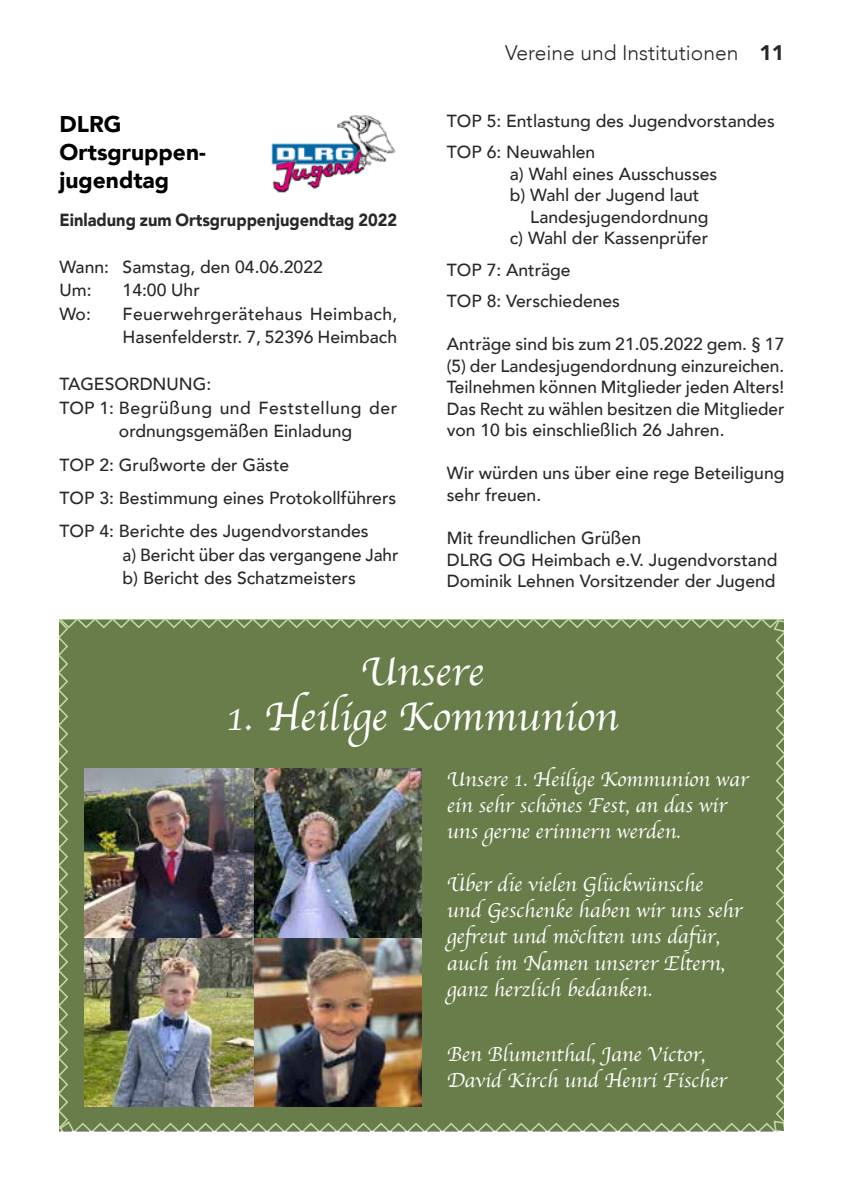
<style>
.page{position:relative;width:844px;height:1191px;background:#fff}
.page>*{position:absolute;margin:0;border:0;box-sizing:border-box;transform-origin:0 0}
.t1{font:42px "Apple Chancery";color:#fff}
.t2{font:900 22.75px/27.8px "Avenir";color:#000}
.t3{font:21px/26.2px "Apple Chancery";color:#fff}
.t4{font:300 21px "Avenir";color:#282827}
.t5{font:500 17.5px/21.5px "Avenir";color:#282827}
.t6{font:900 17.5px "Avenir";color:#282827;scale:.93 1}
.t7{font:500 17.5px "Avenir";letter-spacing:.035em;color:#282827}
.s1{font-weight:900}
</style>
<div class="page">
<img style="left:271px;top:115px;width:125px;height:78px">
<div style="left:59px;top:619px;width:725px;height:513px;background:#697d4a"></div>
<img style="left:84px;top:769px;width:338px;height:337px">
<h2 class="t2" style="left:60px;top:109px;width:148px">DLRG<br>Ortsgruppen&shy;jugendtag</h2>
<p class="t6" style="left:60px;top:205px;width:364px">Einladung zum Ortsgruppenjugendtag 2022</p>
<p class="t5" style="left:60px;top:254px;width:265px;line-height:23.4px">Wann: Samstag, den 04.06.2022<br>Um:</p>
<p class="t5" style="left:123px;top:279px;width:79px">14:00 Uhr</p>
<p class="t5" style="left:60px;top:302px;width:33px">Wo:</p>
<p class="t5" style="left:123px;top:301px;width:276px;line-height:23.4px">Feuerwehrgerätehaus Heimbach,<br>Hasenfelderstr. 7, 52396 Heimbach</p>
<p class="t5" style="left:60px;top:372px;width:153px">TAGESORDNUNG:</p>
<p class="t7" style="left:60px;top:392px;width:339px">TOP 1: Begrüßung und Feststellung der</p>
<p class="t5" style="left:119px;top:419px;width:235px">ordnungsgemäßen Einladung</p>
<p class="t5" style="left:60px;top:447px;width:338px;line-height:33.4px">TOP 2: Grußworte der Gäste<br>TOP 3: Bestimmung eines Protokollführers<br>TOP 4: Berichte des Jugendvorstandes</p>
<p class="t5" style="left:123px;top:542px;width:277px;line-height:23.4px">a) Bericht über das vergangene Jahr b) Bericht des Schatzmeisters</p>
<p class="t4" style="left:505px;top:40px;width:280px">Vereine und Institutionen <span class="s1">11</span></p>
<p class="t5" style="left:446px;top:104px;width:329px;line-height:31.5px">TOP 5: Entlastung des Jugendvorstandes<br>TOP 6: Neuwahlen</p>
<p class="t5" style="left:509px;top:162px;width:209px">a) Wahl eines Ausschusses b) Wahl der Jugend laut</p>
<p class="t5" style="left:509px;top:205px;width:200px;text-align:right">Landesjugendordnung<br>c) Wahl der Kassenprüfer</p>
<p class="t5" style="left:446px;top:253px;width:175px;line-height:31.5px">TOP 7: Anträge<br>TOP 8: Verschiedenes</p>
<p class="t5" style="left:446px;top:332px;width:339px;text-align:justify">Anträge sind bis zum 21.05.2022 gem. § 17 (5) der Landesjugendordnung einzureichen.<br>Teilnehmen können Mitglieder jeden Alters!<br>Das Recht zu wählen besitzen die Mitglieder von 10 bis einschließlich 26 Jahren.</p>
<p class="t5" style="left:446px;top:461px;width:339px">Wir würden uns über eine rege Beteiligung sehr freuen.</p>
<p class="t5" style="left:446px;top:526px;width:332px">Mit freundlichen Grüßen<br>DLRG OG Heimbach e.V. Jugendvorstand<br>Dominik Lehnen Vorsitzender der Jugend</p>
<h1 class="t1" style="left:360px;top:637px;width:124px">Unsere</h1>
<h1 class="t1" style="left:226px;top:683px;width:393px">1. Heilige Kommunion</h1>
<p class="t3" style="left:446px;top:765px;width:303px">Unsere 1. Heilige Kommunion war ein sehr schönes Fest, an das wir uns gerne erinnern werden.</p>
<p class="t3" style="left:446px;top:870px;width:297px">Über die vielen Glückwünsche und Geschenke haben wir uns sehr gefreut und möchten uns dafür, auch im Namen unserer Eltern, ganz herzlich bedanken.</p>
<p class="t3" style="left:446px;top:1040px;width:281px">Ben Blumenthal, Jane Victor,<br>David Kirch und Henri Fischer</p>
</div>
